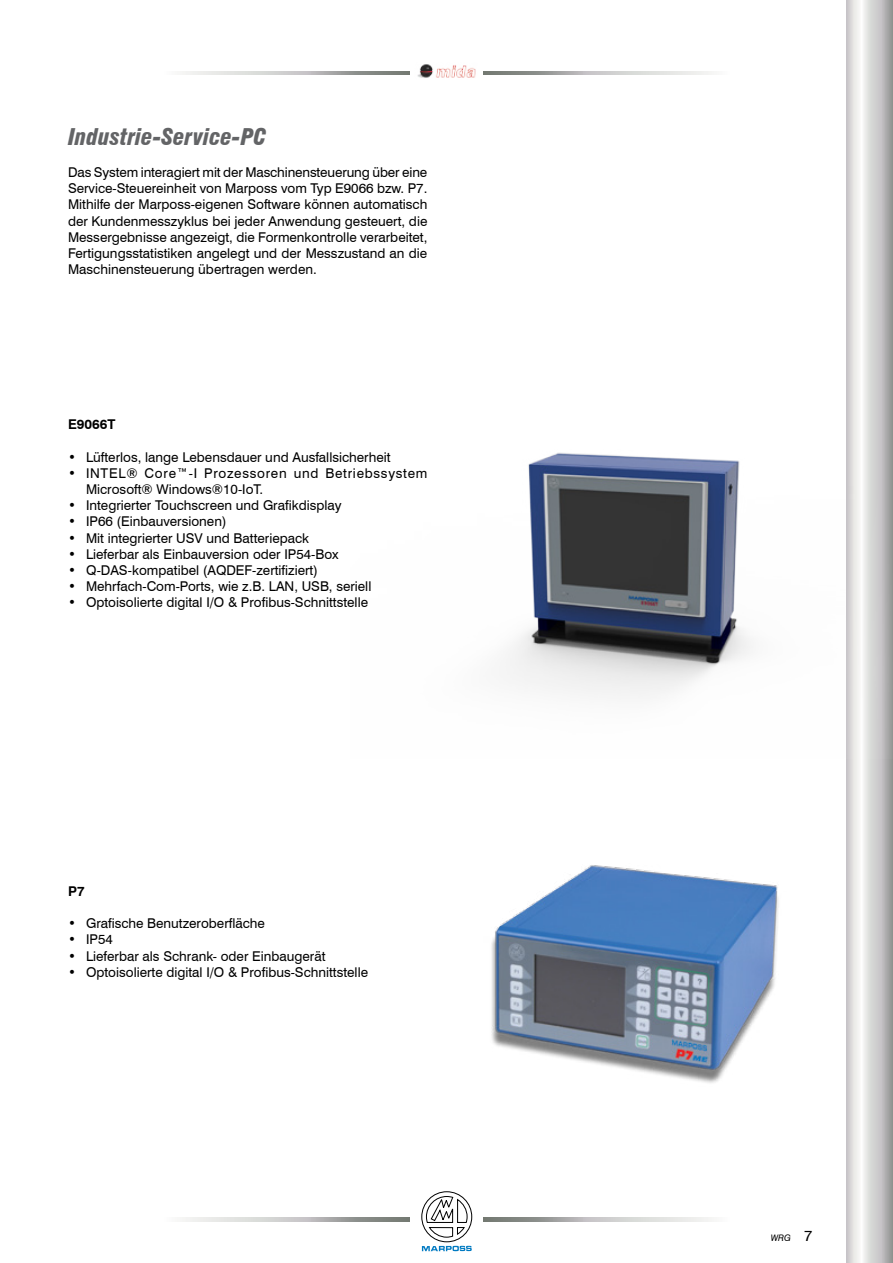
<style>
.page{position:relative;width:893px;height:1263px;background:#fff}
.page>*{position:absolute;margin:0;border:0;box-sizing:border-box;transform-origin:0 0}
.t1{font:italic 900 condensed 22.5px "Swiss 721 BT";color:#636466}
.t2{font:13.5px/16.2px "Swiss 721 BT";color:#000;text-align:justify}
.t3{font:13.5px/16.2px "Swiss 721 BT";letter-spacing:.055em;color:#000}
.t4{font:700 13.5px "Swiss 721 BT";color:#000}
.t5{font:italic 9px "Swiss 721 BT";color:#000}
.s1{font-style:normal;font-size:15px}
</style>
<div class="page">
<svg style="left:846px;top:0;width:47px;height:1263px"></svg>
<svg style="left:421px;top:1191px;width:51px;height:60px"></svg>
<svg style="left:182px;top:1218px;width:228px;height:3px"></svg>
<svg style="left:483px;top:1218px;width:229px;height:3px"></svg>
<svg style="left:182px;top:71px;width:228px;height:4px"></svg>
<svg style="left:483px;top:71px;width:229px;height:4px"></svg>
<img style="left:417px;top:64px;width:59px;height:14px">
<img style="left:505px;top:341px;width:388px;height:417px">
<img style="left:491px;top:865px;width:288px;height:218px">
<h1 class="t1" style="left:68px;top:123px;width:200px">Industrie-Service-PC</h1>
<p class="t2" style="left:68px;top:164px;width:361px">Das System interagiert mit der Maschinensteuerung über eine Service-Steuereinheit von Marposs vom Typ E9066 bzw. P7.<br>Mithilfe der Marposs-eigenen Software können automatisch der Kundenmesszyklus bei jeder Anwendung gesteuert, die Messergebnisse angezeigt, die Formenkontrolle verarbeitet, Fertigungsstatistiken angelegt und der Messzustand an die Maschinensteuerung übertragen werden.</p>
<p class="t4" style="left:68px;top:416px;width:49px">E9066T</p>
<p class="t2" style="left:68px;top:448px;width:324px">• Lüfterlos, lange Lebensdauer und Ausfallsicherheit</p>
<p class="t3" style="left:86px;top:465px;width:343px;text-indent:-18px">• INTEL® Core™-I Prozessoren und Betriebssystem<br>Microsoft® Windows®10-IoT.</p>
<p class="t2" style="left:68px;top:497px;width:275px">• Integrierter Touchscreen und Grafikdisplay</p>
<p class="t2" style="left:68px;top:513px;width:160px">• IP66 (Einbauversionen)</p>
<p class="t2" style="left:68px;top:529px;width:243px">• Mit integrierter USV und Batteriepack</p>
<p class="t2" style="left:68px;top:546px;width:272px">• Lieferbar als Einbauversion oder IP54-Box</p>
<p class="t2" style="left:68px;top:562px;width:251px">• Q-DAS-kompatibel (AQDEF-zertifiziert)</p>
<p class="t2" style="left:68px;top:578px;width:305px">• Mehrfach-Com-Ports, wie z.B. LAN, USB, seriell</p>
<p class="t2" style="left:68px;top:594px;width:302px">• Optoisolierte digital I/O &amp; Profibus-Schnittstelle</p>
<p class="t4" style="left:68px;top:883px;width:18px">P7</p>
<p class="t2" style="left:68px;top:915px;width:198px">• Grafische Benutzeroberfläche</p>
<p class="t2" style="left:68px;top:931px;width:46px">• IP54</p>
<p class="t2" style="left:68px;top:948px;width:259px">• Lieferbar als Schrank- oder Einbaugerät</p>
<p class="t2" style="left:68px;top:964px;width:302px">• Optoisolierte digital I/O &amp; Profibus-Schnittstelle</p>
<p class="t5" style="left:771px;top:1233px;width:43px">WRG <span class="s1">7</span></p>
</div>
